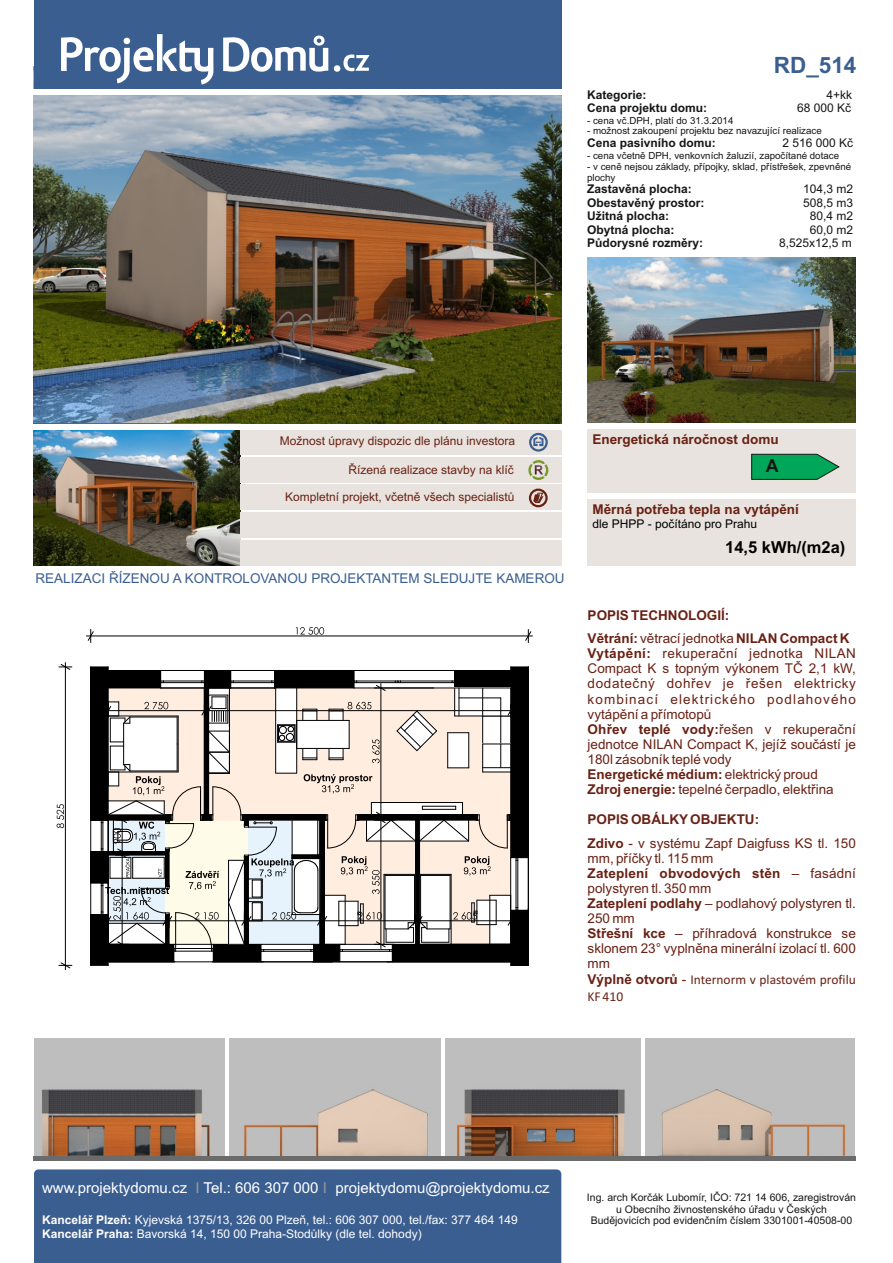
<style>
.page{position:relative;width:893px;height:1263px;background:#fff}
.page>*{position:absolute;margin:0;border:0;box-sizing:border-box;transform-origin:0 0}
.t1{font:700 22.5px "Arial";color:#3b5e91}
.t2{font:700 17.85px "Arial";color:#151616}
.t3{font:700 16.5px "Arial";color:#000}
.t4{font:15px "Arial";color:#fff}
.t5{font:15px "Arial";color:#999}
.t6{font:13.5px/15.1px "Arial";color:#692114}
.t7{font:700 13.5px/23.4px "Arial";color:#692114}
.t8{font:13.5px "Arial";color:#3b5e91}
.t9{font:13.5px/16.5px "Calibri";color:#692114}
.t10{font:12px/13.4px "Arial";color:#fff}
.t11{font:700 12px "Arial";color:#151616}
.t12{font:12px "Arial";color:#692114}
.t13{font:12px "Arial";color:#151616}
.t14{font:12px "Arial";color:#000}
.t15{font:10.5px/11.7px "Arial";color:#151616;text-align:center}
.t16{font:9.75px/10.9px "Arial";color:#151616}
.s1{font-weight:400}
.s2{font-weight:700}
.s3{font-family:"Arial";font-weight:700}
.s4{font-family:"Arial"}
</style>
<div class="page">
<img style="left:658px;top:1038px;width:197px;height:118px">
<img style="left:438px;top:1038px;width:220px;height:118px">
<img style="left:236px;top:1038px;width:202px;height:118px">
<img style="left:34px;top:1038px;width:202px;height:118px">
<img style="left:587px;top:257px;width:269px;height:166px">
<img style="left:34px;top:95px;width:527px;height:328px">
<img style="left:34px;top:430px;width:207px;height:136px">
<div style="left:34px;top:1169px;width:527px;height:94px;background:#3b5e91"></div>
<div style="left:34px;top:0;width:527px;height:89px;background:#3b5e91"></div>
<div style="left:240px;top:429px;width:322px;height:26px;background:#e8e3de"></div>
<div style="left:240px;top:457px;width:322px;height:25px;background:#e8e3de"></div>
<div style="left:240px;top:484px;width:322px;height:26px;background:#e8e3de"></div>
<div style="left:240px;top:512px;width:322px;height:26px;background:#e8e3de"></div>
<div style="left:240px;top:540px;width:322px;height:25px;background:#e8e3de"></div>
<div style="left:529px;top:433px;width:19px;height:19px;border:2px solid #3b5e91;border-radius:50%"></div>
<svg style="left:533px;top:437px;width:10px;height:9px"></svg>
<div style="left:529px;top:489px;width:19px;height:18px;border:2px solid #692114;border-radius:50%"></div>
<svg style="left:533px;top:492px;width:11px;height:11px"></svg>
<svg style="left:528px;top:460px;width:21px;height:20px"></svg>
<svg style="left:343px;top:55px;width:26px;height:16px"></svg>
<div style="left:334px;top:65px;width:6px;height:7px;background:#fff;border-radius:50%"></div>
<svg style="left:61px;top:34px;width:267px;height:51px"></svg>
<div style="left:587px;top:429px;width:269px;height:64px;background:#e8e3de"></div>
<div style="left:587px;top:499px;width:269px;height:67px;background:#e8e3de"></div>
<svg style="left:751px;top:453px;width:89px;height:27px;background:#26a468"></svg>
<hr style="left:225px;top:1036px;width:3px;height:126px;background:#fff">
<hr style="left:442px;top:1036px;width:3px;height:126px;background:#fff">
<hr style="left:641px;top:1036px;width:4px;height:126px;background:#fff">
<hr style="left:34px;top:1156px;width:822px;height:4px;background:#6b6b6b">
<hr style="left:91px;top:636px;width:437px;height:1px;background:#000">
<svg style="left:86px;top:629px;width:8px;height:14px"></svg>
<svg style="left:525px;top:629px;width:7px;height:14px"></svg>
<svg style="left:296px;top:627px;width:28px;height:8px"></svg>
<hr style="left:65px;top:667px;width:1px;height:298px;background:#000">
<svg style="left:59px;top:962px;width:13px;height:8px"></svg>
<svg style="left:59px;top:663px;width:13px;height:7px"></svg>
<svg style="left:57px;top:804px;width:7px;height:24px"></svg>
<svg style="left:90px;top:667px;width:439px;height:299px"></svg>
<h1 class="t1" style="left:774px;top:56px;width:84px">RD_514</h1>
<p class="t11" style="left:587px;top:90px;width:61px">Kategorie:</p>
<p class="t13" style="left:826px;top:90px;width:27px">4+kk</p>
<p class="t11" style="left:587px;top:103px;width:122px">Cena projektu domu:</p>
<p class="t13" style="left:797px;top:103px;width:56px">68 000 Kč</p>
<p class="t16" style="left:587px;top:116px;width:148px">- cena vč.DPH, platí do 31.3.2014</p>
<p class="t16" style="left:587px;top:126px;width:236px">- možnost zakoupení projektu bez navazující realizace</p>
<p class="t11" style="left:587px;top:139px;width:130px">Cena pasivního domu:</p>
<p class="t13" style="left:782px;top:139px;width:72px">2 516 000 Kč</p>
<p class="t16" style="left:587px;top:151px;width:253px">- cena včetně DPH, venkovních žaluzií, započítané dotace</p>
<p class="t11" style="left:587px;top:185px;width:106px">Zastavěná plocha:</p>
<p class="t13" style="left:803px;top:185px;width:52px">104,3 m2</p>
<p class="t11" style="left:587px;top:198px;width:119px">Obestavěný prostor:</p>
<p class="t13" style="left:803px;top:198px;width:52px">508,5 m3</p>
<p class="t11" style="left:587px;top:212px;width:84px">Užitná plocha:</p>
<p class="t13" style="left:810px;top:212px;width:45px">80,4 m2</p>
<p class="t11" style="left:587px;top:225px;width:89px">Obytná plocha:</p>
<p class="t13" style="left:810px;top:225px;width:45px">60,0 m2</p>
<p class="t11" style="left:587px;top:238px;width:118px">Půdorysné rozměry:</p>
<p class="t13" style="left:779px;top:238px;width:74px">8,525x12,5 m</p>
<p class="t16" style="left:587px;top:162px;width:266px">- v ceně nejsou základy, přípojky, sklad, přístřešek, zpevněné plochy</p>
<p class="t12" style="left:280px;top:436px;width:237px">Možnost úpravy dispozic dle plánu investora</p>
<p class="t12" style="left:348px;top:466px;width:167px">Řízená realizace stavby na klíč</p>
<p class="t12" style="left:285px;top:492px;width:231px">Kompletní projekt, včetně všech specialistů</p>
<p class="t8" style="left:36px;top:573px;width:531px">REALIZACI ŘÍZENOU A KONTROLOVANOU PROJEKTANTEM SLEDUJTE KAMEROU</p>
<p class="t7" style="left:592px;top:429px;width:188px">Energetická náročnost domu</p>
<h2 class="t2" style="left:766px;top:459px;width:14px">A</h2>
<p class="t7" style="left:592px;top:499px;width:208px">Měrná potřeba tepla na vytápění</p>
<p class="t14" style="left:592px;top:520px;width:166px">dle PHPP - počítáno pro Prahu</p>
<p class="t3" style="left:725px;top:540px;width:122px">14,5 kWh/(m2a)</p>
<p class="t7" style="left:588px;top:604px;width:263px">POPIS TECHNOLOGIÍ:<br>Větrání: <span class="s1">větrací jednotka</span> NILAN Compact K</p>
<p class="t6" style="left:588px;top:647px;width:270px"><span class="s2">Vytápění:</span> rekuperační jednotka NILAN Compact K s topným výkonem TČ 2,1 kW, dodatečný dohřev je řešen elektricky kombinací elektrického podlahového vytápění a přímotopů<br><span class="s2">Ohřev teplé vody:</span>řešen v rekuperační jednotce NILAN Compact K, jejíž součástí je 180l zásobník teplé vody<br><span class="s2">Energetické médium:</span> elektrický proud<br><span class="s2">Zdroj energie:</span> tepelné čerpadlo, elektřina</p>
<p class="t6" style="left:588px;top:809px;width:270px;line-height:23.4px"><span class="s2">POPIS OBÁLKYOBJEKTU:<br>Zdivo</span> - v systému Zapf Daigfuss KS tl. 150</p>
<p class="t6" style="left:588px;top:852px;width:270px">mm, příčky tl. 115 mm<br><span class="s2">Zateplení obvodových stěn</span> – fasádní polystyren tl. 350 mm<br><span class="s2">Zateplení podlahy</span> – podlahový polystyren tl.<br>250 mm<br><span class="s2">Střešní kce</span> – příhradová konstrukce se sklonem 23° vyplněna minerální izolací tl. 600 mm</p>
<p class="t9" style="left:588px;top:972px;width:270px"><span class="s3">Výplně otvorů</span> <span class="s4">-</span> Internorm v plastovém profilu<br>KF 410</p>
<p class="t4" style="left:42px;top:1182px;width:509px">www.projektydomu.cz Tel.: 606 307 000 projektydomu@projektydomu.cz</p>
<p class="t10" style="left:42px;top:1214px;width:477px"><span class="s2">Kancelář Plzeň:</span> Kyjevská 1375/13, 326 00 Plzeň, tel.: 606 307 000, tel./fax: 377 464 149<br><span class="s2">Kancelář Praha:</span> Bavorská 14, 150 00 Praha-Stodůlky (dle tel. dohody)</p>
<p class="t5" style="left:195px;top:1182px;width:6px">I</p>
<p class="t5" style="left:323px;top:1182px;width:6px">I</p>
<p class="t15" style="left:587px;top:1192px;width:271px">Ing. arch Korčák Lubomír, IČO: 721 14 606, zaregistrován u Obecního živnostenského úřadu v Českých<br>Budějovicích pod evidenčním číslem 3301001-40508-00</p>
</div>
